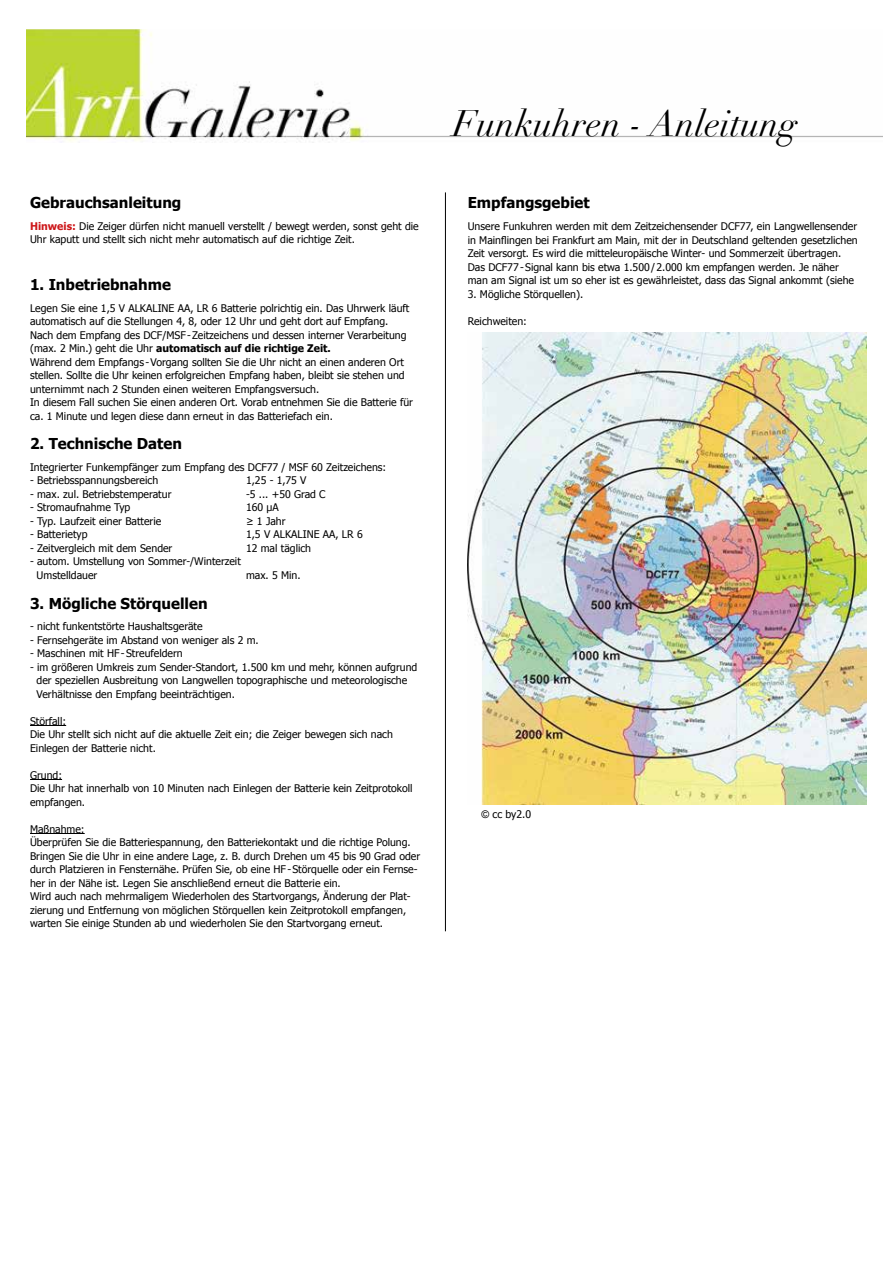
<style>
.page{position:relative;width:893px;height:1263px;background:#fff}
.page>*{position:absolute;margin:0;border:0;box-sizing:border-box;transform-origin:0 0}
.t1{font:italic 36px "Didot";color:#000}
.t2{font:700 15px "Tahoma";color:#000}
.t3{font:10.5px/13.5px "Tahoma";color:#000}
.s1{font-weight:700;color:#cd171a}
.s2{font-weight:700}
.s3{font-family:"Arial"}
</style>
<div class="page">
<img style="left:26px;top:30px;width:857px;height:112px">
<hr style="left:30px;top:725px;width:36px;height:1px;background:#000">
<hr style="left:30px;top:779px;width:32px;height:1px;background:#000">
<hr style="left:30px;top:833px;width:55px;height:1px;background:#000">
<hr style="left:445px;top:192px;width:1px;height:739px;background:#000">
<img style="left:468px;top:332px;width:399px;height:473px">
<h1 class="t1" style="left:453px;top:101px;width:346px">Funkuhren - Anleitung</h1>
<h2 class="t2" style="left:30px;top:192px;width:153px">Gebrauchsanleitung</h2>
<h2 class="t2" style="left:468px;top:192px;width:123px">Empfangsgebiet</h2>
<p class="t3" style="left:30px;top:219px;width:390px"><span class="s1">Hinweis:</span> Die Zeiger dürfen nicht manuell verstellt / bewegt werden, sonst geht die<br>Uhr kaputt und stellt sich nicht mehr automatisch auf die richtige Zeit.</p>
<h2 class="t2" style="left:30px;top:274px;width:142px">1. Inbetriebnahme</h2>
<p class="t3" style="left:30px;top:301px;width:384px">Legen Sie eine 1,5 V ALKALINE AA, LR 6 Batterie polrichtig ein. Das Uhrwerk läuft automatisch auf die Stellungen 4, 8, oder 12 Uhr und geht dort auf Empfang.<br>Nach dem Empfang des DCF/MSF-Zeitzeichens und dessen interner Verarbeitung (max. 2 Min.) geht die Uhr <span class="s2">automatisch auf die richtige Zeit.<br></span>Während dem Empfangs -Vorgang sollten Sie die Uhr nicht an einen anderen Ort stellen. Sollte die Uhr keinen erfolgreichen Empfang haben, bleibt sie stehen und unternimmt nach 2 Stunden einen weiteren Empfangsversuch.<br>In diesem Fall suchen Sie einen anderen Ort. Vorab entnehmen Sie die Batterie für ca. 1 Minute und legen diese dann erneut in das Batteriefach ein.</p>
<h2 class="t2" style="left:30px;top:433px;width:153px">2. Technische Daten</h2>
<p class="t3" style="left:30px;top:460px;width:358px">Integrierter Funkempfänger zum Empfang des DCF77 / MSF 60 Zeitzeichens:</p>
<p class="t3" style="left:30px;top:473px;width:130px">- Betriebsspannungsbereich</p>
<p class="t3" style="left:246px;top:473px;width:62px">1,25 - 1,75 V</p>
<p class="t3" style="left:30px;top:487px;width:143px">- max. zul. Betriebstemperatur</p>
<p class="t3" style="left:246px;top:487px;width:81px">-5 ... +50 Grad C</p>
<p class="t3" style="left:30px;top:500px;width:102px">- Stromaufnahme Typ</p>
<p class="t3" style="left:246px;top:500px;width:34px">160 µA</p>
<p class="t3" style="left:30px;top:514px;width:133px">- Typ. Laufzeit einer Batterie</p>
<p class="t3" style="left:246px;top:514px;width:41px">≥ 1 Jahr</p>
<p class="t3" style="left:30px;top:527px;width:59px">- Batterietyp</p>
<p class="t3" style="left:246px;top:527px;width:118px">1,5 V ALKALINE AA, LR 6</p>
<p class="t3" style="left:30px;top:541px;width:144px">- Zeitvergleich mit dem Sender</p>
<p class="t3" style="left:246px;top:541px;width:67px">12 mal täglich</p>
<p class="t3" style="left:37px;top:554px;width:206px;text-indent:-7px">- autom. Umstellung von Sommer-/Winterzeit<br>Umstelldauer</p>
<p class="t3" style="left:246px;top:568px;width:56px">max. 5 Min.</p>
<h2 class="t2" style="left:30px;top:593px;width:179px">3. Mögliche Störquellen</h2>
<p class="t3" style="left:30px;top:619px;width:174px">- nicht funkentstörte Haushaltsgeräte</p>
<p class="t3" style="left:30px;top:632px;width:230px">- Fernsehgeräte im Abstand von weniger als 2 m.</p>
<p class="t3" style="left:30px;top:646px;width:154px">- Maschinen mit HF-Streufeldern</p>
<p class="t3" style="left:37px;top:659px;width:382px;text-indent:-7px">- im größeren Umkreis zum Sender-Standort, 1.500 km und mehr, können aufgrund der speziellen Ausbreitung von Langwellen topographische und meteorologische<br>Verhältnisse den Empfang beeinträchtigen.</p>
<p class="t3" style="left:30px;top:713px;width:364px">Störfall:<br>Die Uhr stellt sich nicht auf die aktuelle Zeit ein; die Zeiger bewegen sich nach<br>Einlegen der Batterie nicht.</p>
<p class="t3" style="left:30px;top:767px;width:384px">Grund:<br>Die Uhr hat innerhalb von 10 Minuten nach Einlegen der Batterie kein Zeitprotokoll empfangen.</p>
<p class="t3" style="left:30px;top:821px;width:392px">Maßnahme:<br>Überprüfen Sie die Batteriespannung, den Batteriekontakt und die richtige Polung.<br>Bringen Sie die Uhr in eine andere Lage, z. B. durch Drehen um 45 bis 90 Grad oder durch Platzieren in Fensternähe. Prüfen Sie, ob eine HF-Störquelle oder ein Fernse&shy;her in der Nähe ist. Legen Sie anschließend erneut die Batterie ein.<br>Wird auch nach mehrmaligem Wiederholen des Startvorgangs, Änderung der Plat&shy;zierung und Entfernung von möglichen Störquellen kein Zeitprotokoll empfangen, warten Sie einige Stunden ab und wiederholen Sie den Startvorgang erneut.</p>
<p class="t3" style="left:468px;top:219px;width:391px">Unsere Funkuhren werden mit dem Zeitzeichensender DCF77, ein Langwellensender in Mainflingen bei Frankfurt am Main, mit der in Deutschland geltenden gesetzlichen Zeit versorgt. Es wird die mitteleuropäische Winter- und Sommerzeit übertragen.<br>Das DCF77-Signal kann bis etwa 1.500/2.000 km empfangen werden. Je näher man am Signal ist um so eher ist es gewährleistet, dass das Signal ankommt (siehe</p>
<p class="t3" style="left:468px;top:287px;width:117px">3. Mögliche Störquellen).</p>
<p class="t3" style="left:468px;top:314px;width:61px">Reichweiten:</p>
<p class="t3" style="left:482px;top:807px;width:51px"><span class="s3">©</span> cc by2.0</p>
</div>
